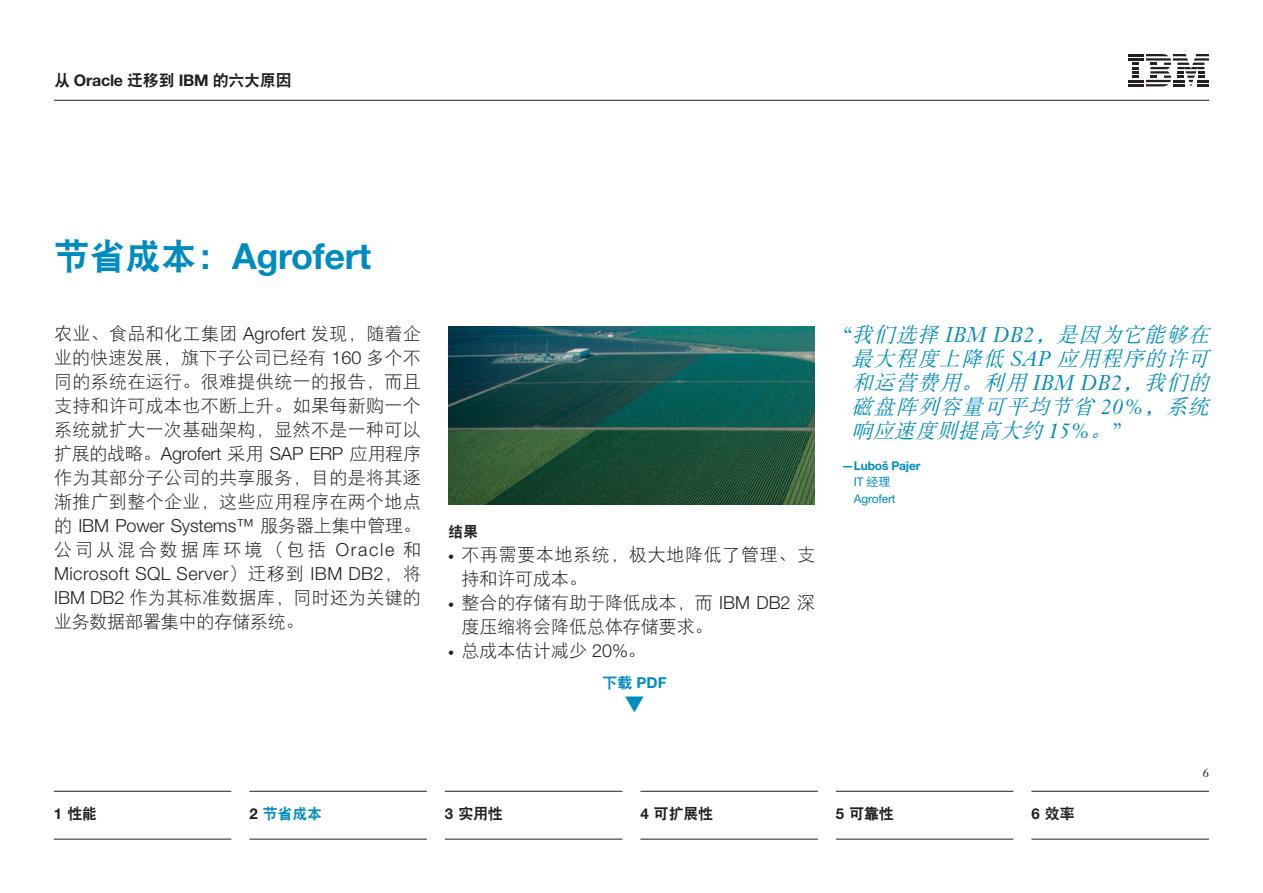
<style>
.page{position:relative;width:1263px;height:893px;background:#fff}
.page>*{position:absolute;margin:0;border:0;box-sizing:border-box;transform-origin:0 0}
.t1{font:700 36px "Helvetica Neue LT Pro";letter-spacing:-.01em;color:#008bc0}
.t2{font:italic 21px/24px "DF Song W5";color:#008bc0;text-align:justify}
.t3{font:18px/24px "DF Hei W3";letter-spacing:.02em;color:#231f20}
.t4{font:300 18px "Helvetica Neue LT Pro";letter-spacing:-.01em;color:#231f20}
.t5{font:18px/24px "DF Hei W3";color:#231f20}
.t6{font:300 18px "Helvetica Neue LT Pro";letter-spacing:.025em;color:#231f20}
.t7{font:18px/24px "DF Hei W3";letter-spacing:.04em;color:#231f20}
.t8{font:18px "DF Hei W3";letter-spacing:.175em;color:#231f20}
.t9{font:16.05px "DF Hei W9";letter-spacing:-.015em;color:#231f20}
.t10{font:15px "DF Hei W9";letter-spacing:-.015em;color:#231f20}
.t11{font:700 15px "Helvetica Neue LT Pro";color:#008bc0}
.t12{font:15px "DF Hei W9";color:#008bc0}
.t13{font:700 12px/16.5px "Helvetica Neue LT Pro";letter-spacing:-.015em;color:#008bc0}
.t14{font:12px "Janson Text LT Std";color:#231f20}
.s1{font-family:"Helvetica Neue LT Pro";font-weight:700}
.s2{font-family:"DF Hei W9";font-weight:400}
.s3{font-family:"Helvetica Neue LT Pro";font-weight:300}
.s4{font-family:"DF Hei W3";font-weight:400}
.s5{font-family:"Helvetica Neue LT Pro";font-weight:700;font-size:12px}
.s6{font-family:"Janson Text LT Std"}
.s7{font-weight:400}
.s8{font-family:"DF Hei W5";font-weight:400}
.s9{font-family:"Helvetica Neue LT Pro";font-weight:700;color:#231f20}
</style>
<div class="page">
<svg style="left:1128px;top:54px;width:81px;height:32px"></svg>
<hr style="left:54px;top:100px;width:1155px;height:1px;background:#231f20">
<img style="left:448px;top:326px;width:367px;height:179px">
<hr style="left:54px;top:791px;width:177px;height:1px;background:#231f20">
<hr style="left:54px;top:839px;width:177px;height:1px;background:#231f20">
<hr style="left:249px;top:791px;width:178px;height:1px;background:#231f20">
<hr style="left:249px;top:839px;width:178px;height:1px;background:#231f20">
<hr style="left:445px;top:791px;width:177px;height:1px;background:#231f20">
<hr style="left:445px;top:839px;width:177px;height:1px;background:#231f20">
<hr style="left:640px;top:791px;width:178px;height:1px;background:#231f20">
<hr style="left:640px;top:839px;width:178px;height:1px;background:#231f20">
<hr style="left:836px;top:791px;width:177px;height:1px;background:#231f20">
<hr style="left:836px;top:839px;width:177px;height:1px;background:#231f20">
<hr style="left:1031px;top:791px;width:178px;height:1px;background:#231f20">
<hr style="left:1031px;top:839px;width:178px;height:1px;background:#231f20">
<p class="t9" style="left:54px;top:73px;width:239px">从 <span class="s1">Oracle</span> 迁移到 <span class="s1">IBM</span> 的六大原因</p>
<h1 class="t1" style="left:54px;top:233px;width:319px"><span class="s2">节省成本：</span>Agrofert</h1>
<p class="t3" style="left:54px;top:321px;width:369px;text-align:justify">农业、食品和化工集团 <span class="s3">Agrofert</span> 发现，随着企业的快速发展，旗下子公司已经有 <span class="s3">160</span> 多个不同的系统在运行。很难提供统一的报告，而且支持和许可成本也不断上升。如果每新购一个系统就扩大一次基础架构，显然不是一种可以</p>
<p class="t4" style="left:54px;top:442px;width:368px"><span class="s4">扩展的战略。</span>Agrofert <span class="s4">采用</span> SAP ERP <span class="s4">应用程序</span></p>
<p class="t3" style="left:54px;top:465px;width:368px">作为其部分子公司的共享服务，目的是将其逐渐推广到整个企业，这些应用程序在两个地点</p>
<p class="t4" style="left:54px;top:514px;width:368px"><span class="s4">的</span> IBM Power Systems™ <span class="s4">服务器上集中管理。</span></p>
<p class="t8" style="left:54px;top:540px;width:368px">公司从混合数据库环境（包括 <span class="s3">Oracle</span> 和</p>
<p class="t6" style="left:54px;top:562px;width:369px">Microsoft SQL Server<span class="s4">）迁移到</span> IBM DB2<span class="s4">，将</span></p>
<p class="t3" style="left:54px;top:585px;width:368px"><span class="s3">IBM DB2</span> 作为其标准数据库，同时还为关键的业务数据部署集中的存储系统。</p>
<p class="t10" style="left:448px;top:524px;width:31px">结果</p>
<p class="t7" style="left:461px;top:543px;width:355px;text-indent:-14px"><span class="s5">•</span> 不再需要本地系统，极大地降低了管理、支持和许可成本。</p>
<p class="t5" style="left:461px;top:591px;width:355px;text-indent:-14px"><span class="s5">•</span> 整合的存储有助于降低成本，而 <span class="s3">IBM DB2</span> 深度压缩将会降低总体存储要求。</p>
<p class="t5" style="left:448px;top:639px;width:199px"><span class="s5">•</span> 总成本估计减少 <span class="s3">20%</span>。</p>
<p class="t11" style="left:602px;top:673px;width:66px"><span class="s2">下载</span> PDF</p>
<p class="t2" style="left:851px;top:323px;width:365px;text-indent:-10px"><span class="s6">“</span> 我们选择 <span class="s6">IBM D B 2</span> ，是因为它能够在最大程度上降低 <span class="s6">SA P</span> 应用程序的许可和运营费用。利用 <span class="s6">IBM D B 2</span> ，我们的磁盘阵列容量可平均节省 <span class="s6">2 0 %</span> ，系统响应速度则提高大约 <span class="s6">1 5 %</span> 。<span class="s6">”</span></p>
<p class="t13" style="left:854px;top:457px;width:68px;text-indent:-12px">—Luboš Pajer<br><span class="s7">IT</span> <span class="s8">经理<br></span><span class="s7">Agrofert</span></p>
<p class="t14" style="left:1203px;top:765px;width:8px">6</p>
<p class="t10" style="left:54px;top:806px;width:45px"><span class="s1">1</span> 性能</p>
<p class="t12" style="left:249px;top:806px;width:74px"><span class="s9">2</span> 节省成本</p>
<p class="t10" style="left:445px;top:806px;width:60px"><span class="s1">3</span> 实用性</p>
<p class="t10" style="left:640px;top:806px;width:74px"><span class="s1">4</span> 可扩展性</p>
<p class="t10" style="left:836px;top:806px;width:60px"><span class="s1">5</span> 可靠性</p>
<p class="t10" style="left:1031px;top:806px;width:45px"><span class="s1">6</span> 效率</p>
</div>
